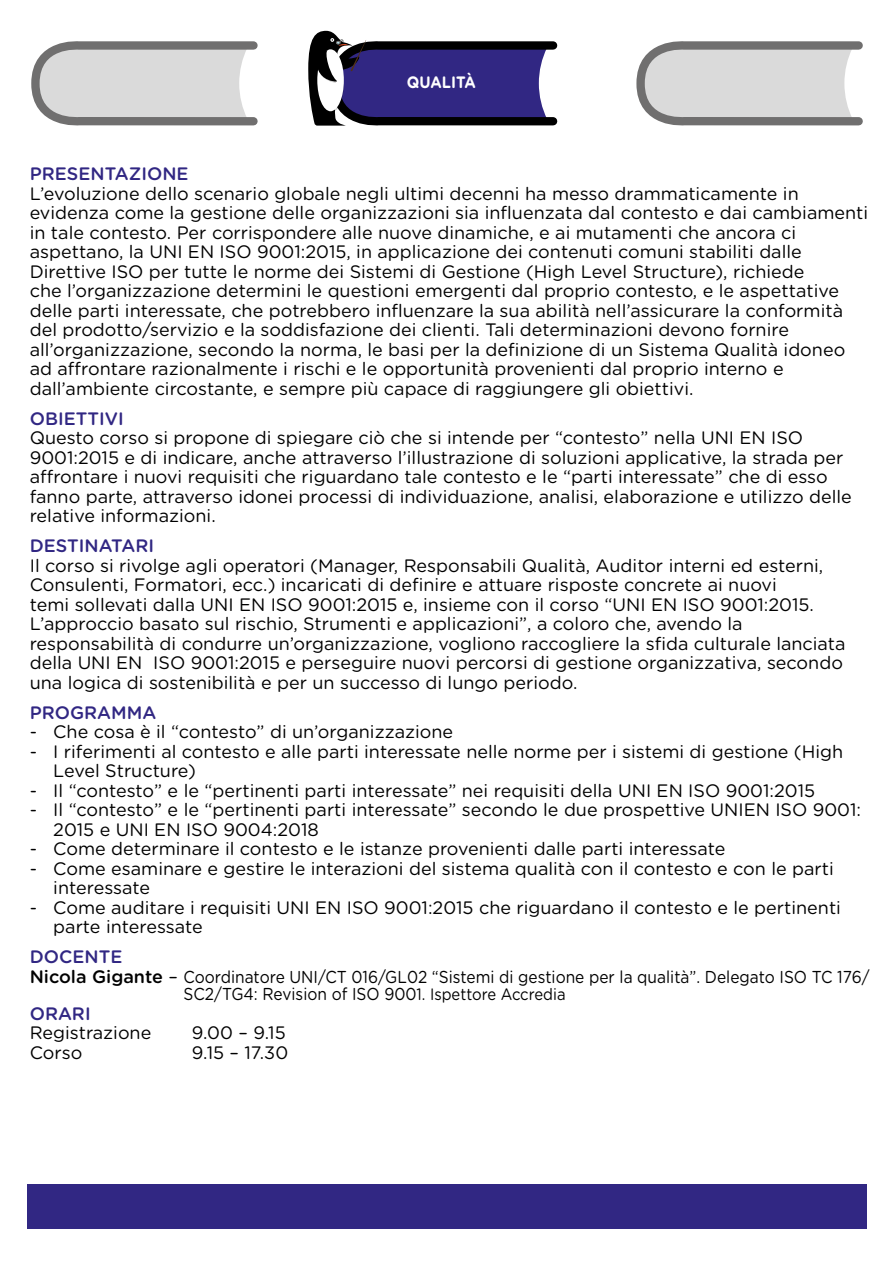
<style>
.page{position:relative;width:893px;height:1263px;background:#fff}
.page>*{position:absolute;margin:0;border:0;box-sizing:border-box;transform-origin:0 0}
.t1{font:18px/19.5px "Gotham Rounded";color:#000}
.t2{font:500 18px "Gotham Rounded";color:#312783}
.t3{font:17.25px/17.2px "Gotham Rounded";color:#000;scale:.9 1}
.t4{font:700 16.5px "Gotham Rounded";color:#fff;scale:.9 1}
.s1{font-weight:500;font-size:18px}
.s2{font-size:18px}
.s3{font-size:16.5px}
</style>
<div class="page">
<svg style="left:308px;top:31px;width:250px;height:95px"></svg>
<svg style="left:31px;top:41px;width:227px;height:85px;background:#c7c7c7"></svg>
<svg style="left:636px;top:41px;width:227px;height:85px;background:#c7c7c7"></svg>
<div style="left:27px;top:1184px;width:839px;height:45px;background:#312783"></div>
<p class="t4" style="left:407px;top:70px;width:78px">QUALITÀ</p>
<p class="t2" style="left:30px;top:161px;width:160px">PRESENTAZIONE</p>
<p class="t1" style="left:30px;top:183px;width:840px">L’evoluzione dello scenario globale negli ultimi decenni ha messo drammaticamente in evidenza come la gestione delle organizzazioni sia influenzata dal contesto e dai cambiamenti in tale contesto. Per corrispondere alle nuove dinamiche, e ai mutamenti che ancora ci aspettano, la UNI EN ISO 9001:2015, in applicazione dei contenuti comuni stabiliti dalle Direttive ISO per tutte le norme dei Sistemi di Gestione (High Level Structure), richiede<br>che l’organizzazione determini le questioni emergenti dal proprio contesto, e le aspettative delle parti interessate, che potrebbero influenzare la sua abilità nell’assicurare la conformità del prodotto/servizio e la soddisfazione dei clienti. Tali determinazioni devono fornire all’organizzazione, secondo la norma, le basi per la definizione di un Sistema Qualità idoneo ad affrontare razionalmente i rischi e le opportunità provenienti dal proprio interno e dall’ambiente circostante, e sempre più capace di raggiungere gli obiettivi.</p>
<p class="t2" style="left:30px;top:405px;width:95px">OBIETTIVI</p>
<p class="t1" style="left:30px;top:427px;width:824px">Questo corso si propone di spiegare ciò che si intende per “contesto” nella UNI EN ISO 9001:2015 e di indicare, anche attraverso l’illustrazione di soluzioni applicative, la strada per affrontare i nuovi requisiti che riguardano tale contesto e le “parti interessate” che di esso fanno parte, attraverso idonei processi di individuazione, analisi, elaborazione e utilizzo delle relative informazioni.</p>
<p class="t2" style="left:30px;top:533px;width:126px">DESTINATARI</p>
<p class="t1" style="left:30px;top:555px;width:817px">Il corso si rivolge agli operatori (Manager, Responsabili Qualità, Auditor interni ed esterni, Consulenti, Formatori, ecc.) incaricati di definire e attuare risposte concrete ai nuovi<br>temi sollevati dalla UNI EN ISO 9001:2015 e, insieme con il corso “UNI EN ISO 9001:2015.<br>L’approccio basato sul rischio, Strumenti e applicazioni”, a coloro che, avendo la responsabilità di condurre un’organizzazione, vogliono raccogliere la sfida culturale lanciata della UNI EN ISO 9001:2015 e perseguire nuovi percorsi di gestione organizzativa, secondo una logica di sostenibilità e per un successo di lungo periodo.</p>
<p class="t2" style="left:30px;top:699px;width:128px">PROGRAMMA</p>
<p class="t1" style="left:30px;top:721px;width:425px">- Che cosa è il “contesto” di un’organizzazione</p>
<p class="t1" style="left:53px;top:741px;width:791px;text-indent:-24px">- I riferimenti al contesto e alle parti interessate nelle norme per i sistemi di gestione (High<br>Level Structure)</p>
<p class="t1" style="left:30px;top:780px;width:787px">- Il “contesto” e le “pertinenti parti interessate” nei requisiti della UNI EN ISO 9001:2015</p>
<p class="t1" style="left:53px;top:799px;width:809px;text-indent:-24px">- Il “contesto” e le “pertinenti parti interessate” secondo le due prospettive UNIEN ISO 9001:<br>2015 e UNI EN ISO 9004:2018</p>
<p class="t1" style="left:30px;top:838px;width:697px">- Come determinare il contesto e le istanze provenienti dalle parti interessate</p>
<p class="t1" style="left:53px;top:858px;width:782px;text-indent:-24px">- Come esaminare e gestire le interazioni del sistema qualità con il contesto e con le parti interessate</p>
<p class="t1" style="left:53px;top:897px;width:789px;text-indent:-24px">- Come auditare i requisiti UNI EN ISO 9001:2015 che riguardano il contesto e le pertinenti parte interessate</p>
<p class="t2" style="left:30px;top:944px;width:94px">DOCENTE</p>
<p class="t3" style="left:183px;top:967px;width:764px;text-indent:-154px"><span class="s1">Nicola Gigante</span> <span class="s2">–</span> Coordinatore UNI/CT 016/GL02 “Sistemi di gestione per la qualità”. Delegato ISO TC 176/<br>SC2/TG4: Revision of ISO 900<span class="s3">1. Ispettore Accredia</span></p>
<p class="t2" style="left:30px;top:1000px;width:62px">ORARI</p>
<p class="t1" style="left:30px;top:1022px;width:123px">Registrazione</p>
<p class="t1" style="left:192px;top:1022px;width:95px">9.00 – 9.15</p>
<p class="t1" style="left:30px;top:1042px;width:54px">Corso</p>
<p class="t1" style="left:192px;top:1042px;width:98px">9.15 – 17.30</p>
</div>
